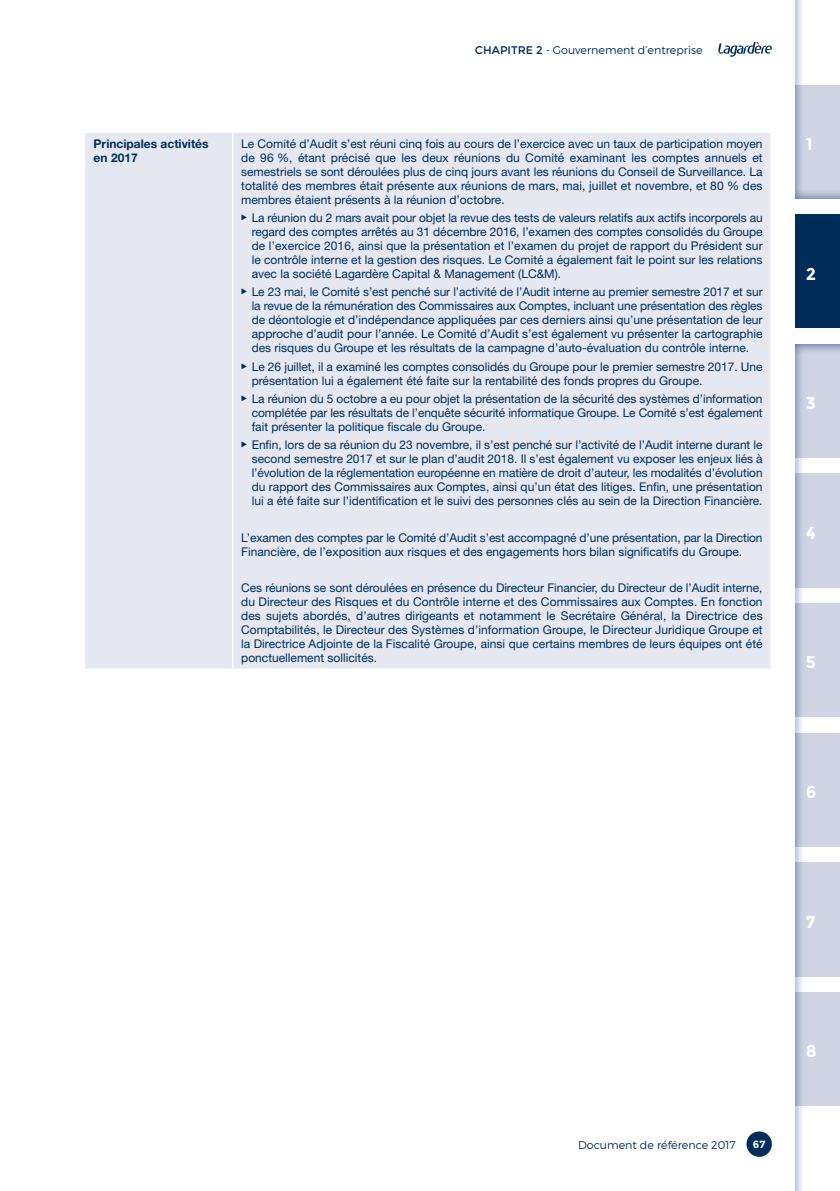
<style>
.page{position:relative;width:840px;height:1191px;background:#fff}
.page>*{position:absolute;margin:0;border:0;box-sizing:border-box;transform-origin:0 0}
.t1{font:700 17px "Montserrat";color:#fff}
.t2{font:12px/14px "Helvetica Neue LT Std";color:#002d59;text-align:justify}
.t3{font:700 12px/14px "Helvetica Neue LT Std";color:#002d59}
.t4{font:300 11.2px "Montserrat";color:#002d59}
.t5{font:700 10.4px "Montserrat";color:#fff}
.s1{font-weight:400}
</style>
<div class="page">
<div style="left:85px;top:133px;width:685px;height:535px;background:#e5e8f1"></div>
<hr style="left:232px;top:133px;width:1px;height:535px;background:#fff">
<div style="left:746px;top:1131px;width:25px;height:25px;background:#002d59;border-radius:50%"></div>
<svg style="left:718px;top:42px;width:53px;height:15px"></svg>
<div style="left:794px;top:215px;width:45px;height:113px;background:#002d59"></div>
<img style="left:795px;top:344px;width:44px;height:847px">
<img style="left:795px;top:474px;width:44px;height:113px">
<img style="left:795px;top:603px;width:44px;height:114px">
<img style="left:795px;top:733px;width:44px;height:113px">
<img style="left:795px;top:862px;width:44px;height:114px">
<img style="left:795px;top:992px;width:44px;height:113px">
<img style="left:795px;top:0;width:7px;height:85px">
<img style="left:795px;top:85px;width:44px;height:113px">
<svg style="left:241px;top:214px;width:6px;height:6px"></svg>
<svg style="left:241px;top:289px;width:6px;height:6px"></svg>
<svg style="left:241px;top:363px;width:6px;height:6px"></svg>
<svg style="left:241px;top:395px;width:6px;height:6px"></svg>
<svg style="left:241px;top:441px;width:6px;height:6px"></svg>
<p class="t4" style="left:474px;top:42px;width:229px"><span class="s1">CHAPITRE 2</span> - Gouvernement d’entreprise</p>
<p class="t3" style="left:94px;top:138px;width:116px">Principales activités en 2017</p>
<p class="t2" style="left:241px;top:138px;width:522px">Le Comité d’Audit s’est réuni cinq fois au cours de l’exercice avec un taux de participation moyen de 96 %, étant précisé que les deux réunions du Comité examinant les comptes annuels et semestriels se sont déroulées plus de cinq jours avant les réunions du Conseil de Surveillance. La totalité des membres était présente aux réunions de mars, mai, juillet et novembre, et 80 % des membres étaient présents à la réunion d’octobre.</p>
<p class="t2" style="left:251px;top:212px;width:512px">La réunion du 2 mars avait pour objet la revue des tests de valeurs relatifs aux actifs incorporels au regard des comptes arrêtés au 31 décembre 2016, l’examen des comptes consolidés du Groupe de l’exercice 2016, ainsi que la présentation et l’examen du projet de rapport du Président sur le contrôle interne et la gestion des risques. Le Comité a également fait le point sur les relations avec la société Lagardère Capital &amp; Management (LC&amp;M).</p>
<p class="t2" style="left:251px;top:286px;width:512px">Le 23 mai, le Comité s’est penché sur l’activité de l’Audit interne au premier semestre 2017 et sur la revue de la rémunération des Commissaires aux Comptes, incluant une présentation des règles de déontologie et d’indépendance appliquées par ces derniers ainsi qu’une présentation de leur approche d’audit pour l’année. Le Comité d’Audit s’est également vu présenter la cartographie des risques du Groupe et les résultats de la campagne d’auto-évaluation du contrôle interne.</p>
<p class="t2" style="left:251px;top:360px;width:512px">Le 26 juillet, il a examiné les comptes consolidés du Groupe pour le premier semestre 2017. Une présentation lui a également été faite sur la rentabilité des fonds propres du Groupe.</p>
<p class="t2" style="left:251px;top:393px;width:512px">La réunion du 5 octobre a eu pour objet la présentation de la sécurité des systèmes d’information complétée par les résultats de l’enquête sécurité informatique Groupe. Le Comité s’est également fait présenter la politique fiscale du Groupe.</p>
<p class="t2" style="left:251px;top:439px;width:512px">Enfin, lors de sa réunion du 23 novembre, il s’est penché sur l’activité de l’Audit interne durant le second semestre 2017 et sur le plan d’audit 2018. Il s’est également vu exposer les enjeux liés à l’évolution de la réglementation européenne en matière de droit d’auteur, les modalités d’évolution du rapport des Commissaires aux Comptes, ainsi qu’un état des litiges. Enfin, une présentation lui a été faite sur l’identification et le suivi des personnes clés au sein de la Direction Financière.</p>
<p class="t2" style="left:241px;top:531px;width:522px">L’examen des comptes par le Comité d’Audit s’est accompagné d’une présentation, par la Direction<br>Financière, de l’exposition aux risques et des engagements hors bilan significatifs du Groupe.</p>
<p class="t2" style="left:241px;top:582px;width:522px">Ces réunions se sont déroulées en présence du Directeur Financier, du Directeur de l’Audit interne, du Directeur des Risques et du Contrôle interne et des Commissaires aux Comptes. En fonction des sujets abordés, d’autres dirigeants et notamment le Secrétaire Général, la Directrice des Comptabilités, le Directeur des Systèmes d’information Groupe, le Directeur Juridique Groupe et la Directrice Adjointe de la Fiscalité Groupe, ainsi que certains membres de leurs équipes ont été ponctuellement sollicités.</p>
<h1 class="t1" style="left:805px;top:134px;width:8px">1</h1>
<h1 class="t1" style="left:805px;top:263px;width:12px">2</h1>
<h1 class="t1" style="left:805px;top:393px;width:12px">3</h1>
<h1 class="t1" style="left:805px;top:522px;width:11px">4</h1>
<h1 class="t1" style="left:805px;top:652px;width:12px">5</h1>
<h1 class="t1" style="left:805px;top:781px;width:12px">6</h1>
<h1 class="t1" style="left:805px;top:911px;width:11px">7</h1>
<p class="t4" style="left:577px;top:1137px;width:159px">Document de référence 2017</p>
<p class="t5" style="left:752px;top:1137px;width:14px">67</p>
<h1 class="t1" style="left:805px;top:1040px;width:12px">8</h1>
</div>
